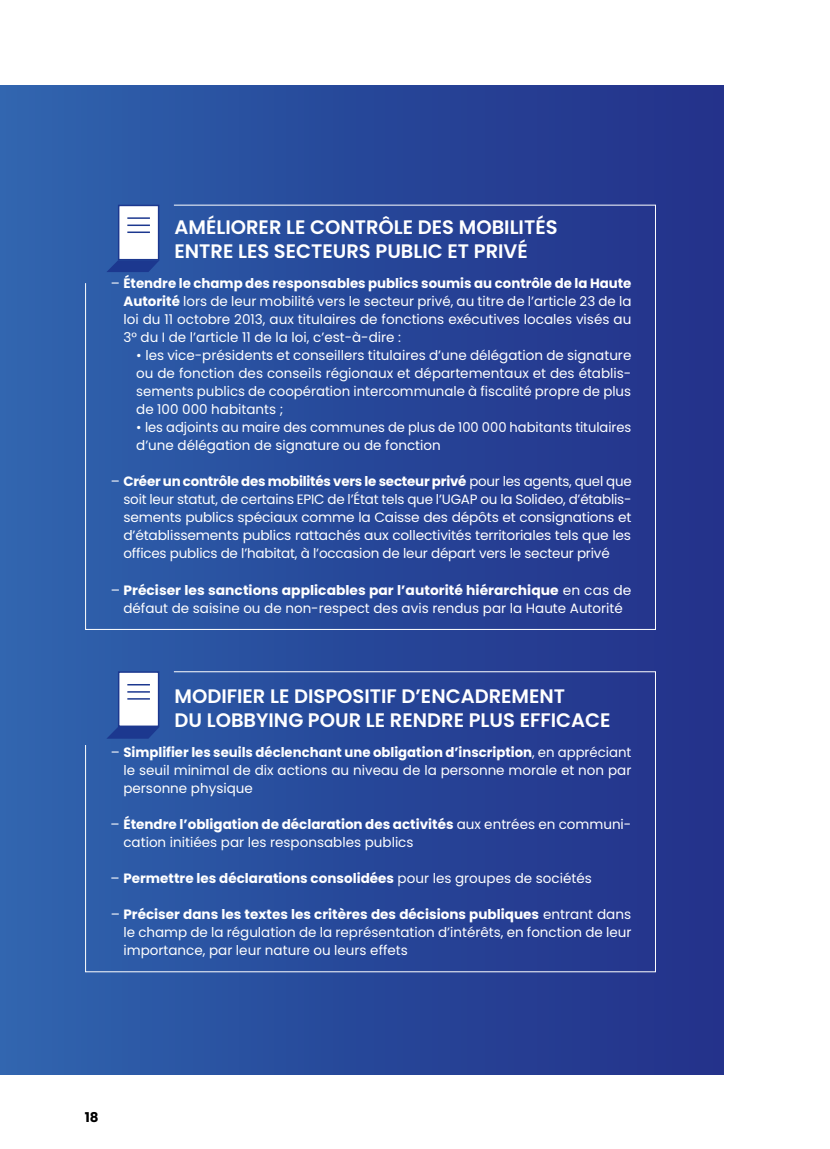
<style>
.page{position:relative;width:830px;height:1149px;background:#fff}
.page>*{position:absolute;margin:0;border:0;box-sizing:border-box;transform-origin:0 0}
.t1{font:19.5px/24px "Poppins HATVP 600";color:#fff}
.t2{font:13.5px/18px "Poppins HATVP 400";color:#fff}
.t3{font:13.5px "Poppins HATVP 700";color:#fff}
.t4{font:13.5px "Poppins HATVP 700";color:#000}
.s1{font-family:"Poppins HATVP 400"}
.s2{font-family:"Poppins HATVP 700"}
</style>
<div class="page">
<div style="left:0;top:85px;width:723px;height:989px;background:linear-gradient(to right,#2f64ad,#222f88)"></div>
<svg style="left:85px;top:204px;width:571px;height:426px;background:#29499a"></svg>
<svg style="left:85px;top:670px;width:571px;height:302px;background:#29499a"></svg>
<svg style="left:106px;top:260px;width:53px;height:12px"></svg>
<div style="left:118px;top:205px;width:41px;height:55px;background:#fff;border:2px solid #1c388f"></div>
<hr style="left:127px;top:224px;width:23px;height:2px;background:#1c388f">
<hr style="left:127px;top:217px;width:23px;height:2px;background:#1c388f">
<hr style="left:127px;top:231px;width:23px;height:2px;background:#1c388f">
<svg style="left:106px;top:726px;width:53px;height:12px"></svg>
<div style="left:118px;top:671px;width:41px;height:55px;background:#fff;border:2px solid #1c388f"></div>
<svg style="left:127px;top:691px;width:23px;height:1px"></svg>
<hr style="left:127px;top:683px;width:23px;height:2px;background:#1c388f">
<svg style="left:127px;top:698px;width:23px;height:1px"></svg>
<h1 class="t1" style="left:174px;top:215px;width:384px">AMÉLIORER LE CONTRÔLE DES MOBILITÉS<br>ENTRE LES SECTEURS PUBLIC ET PRIVÉ</h1>
<p class="t3" style="left:111px;top:274px;width:522px"><span class="s1">–</span> Étendre le champ des responsables publics soumis au contrôle de la Haute</p>
<p class="t2" style="left:123px;top:292px;width:509px;text-align:justify"><span class="s2">Autorité</span> lors de leur mobilité vers le secteur privé, au titre de l’article 23 de la loi du 11 octobre 2013, aux titulaires de fonctions exécutives locales visés au 3° du I de l’article 11 de la loi, c’est-à-dire :</p>
<p class="t2" style="left:136px;top:346px;width:496px;text-align:justify">• les vice-présidents et conseillers titulaires d’une délégation de signature ou de fonction des conseils régionaux et départementaux et des établis&shy;sements publics de coopération intercommunale à fiscalité propre de plus de 100 000 habitants ;</p>
<p class="t2" style="left:136px;top:418px;width:496px">• les adjoints au maire des communes de plus de 100 000 habitants titulaires d’une délégation de signature ou de fonction</p>
<p class="t3" style="left:111px;top:472px;width:522px"><span class="s1">–</span> Créer un contrôle des mobilités vers le secteur privé <span class="s1">pour les agents, quel que</span></p>
<p class="t2" style="left:123px;top:490px;width:509px">soit leur statut, de certains EPIC de l’État tels que l’UGAP ou la Solideo, d’établis&shy;sements publics spéciaux comme la Caisse des dépôts et consignations et d’établissements publics rattachés aux collectivités territoriales tels que les offices publics de l’habitat, à l’occasion de leur départ vers le secteur privé</p>
<p class="t3" style="left:111px;top:580px;width:522px"><span class="s1">–</span> Préciser les sanctions applicables par l’autorité hiérarchique <span class="s1">en cas de</span></p>
<p class="t2" style="left:123px;top:598px;width:500px">défaut de saisine ou de non-respect des avis rendus par la Haute Autorité</p>
<h1 class="t1" style="left:174px;top:683px;width:437px">MODIFIER LE DISPOSITIF D’ENCADREMENT<br>DU LOBBYING POUR LE RENDRE PLUS EFFICACE</h1>
<p class="t3" style="left:111px;top:742px;width:522px"><span class="s1">–</span> Simplifier les seuils déclenchant une obligation d’inscription<span class="s1">, en appréciant</span></p>
<p class="t2" style="left:123px;top:760px;width:509px">le seuil minimal de dix actions au niveau de la personne morale et non par personne physique</p>
<p class="t3" style="left:111px;top:814px;width:522px"><span class="s1">–</span> Étendre l’obligation de déclaration des activités <span class="s1">aux entrées en communi-</span></p>
<p class="t2" style="left:123px;top:832px;width:291px">cation initiées par les responsables publics</p>
<p class="t3" style="left:111px;top:868px;width:482px"><span class="s1">–</span> Permettre les déclarations consolidées <span class="s1">pour les groupes de sociétés</span></p>
<p class="t3" style="left:111px;top:904px;width:522px"><span class="s1">–</span> Préciser dans les textes les critères des décisions publiques <span class="s1">entrant dans</span></p>
<p class="t2" style="left:123px;top:922px;width:509px">le champ de la régulation de la représentation d’intérêts, en fonction de leur importance, par leur nature ou leurs effets</p>
<p class="t4" style="left:85px;top:1107px;width:15px">18</p>
</div>
